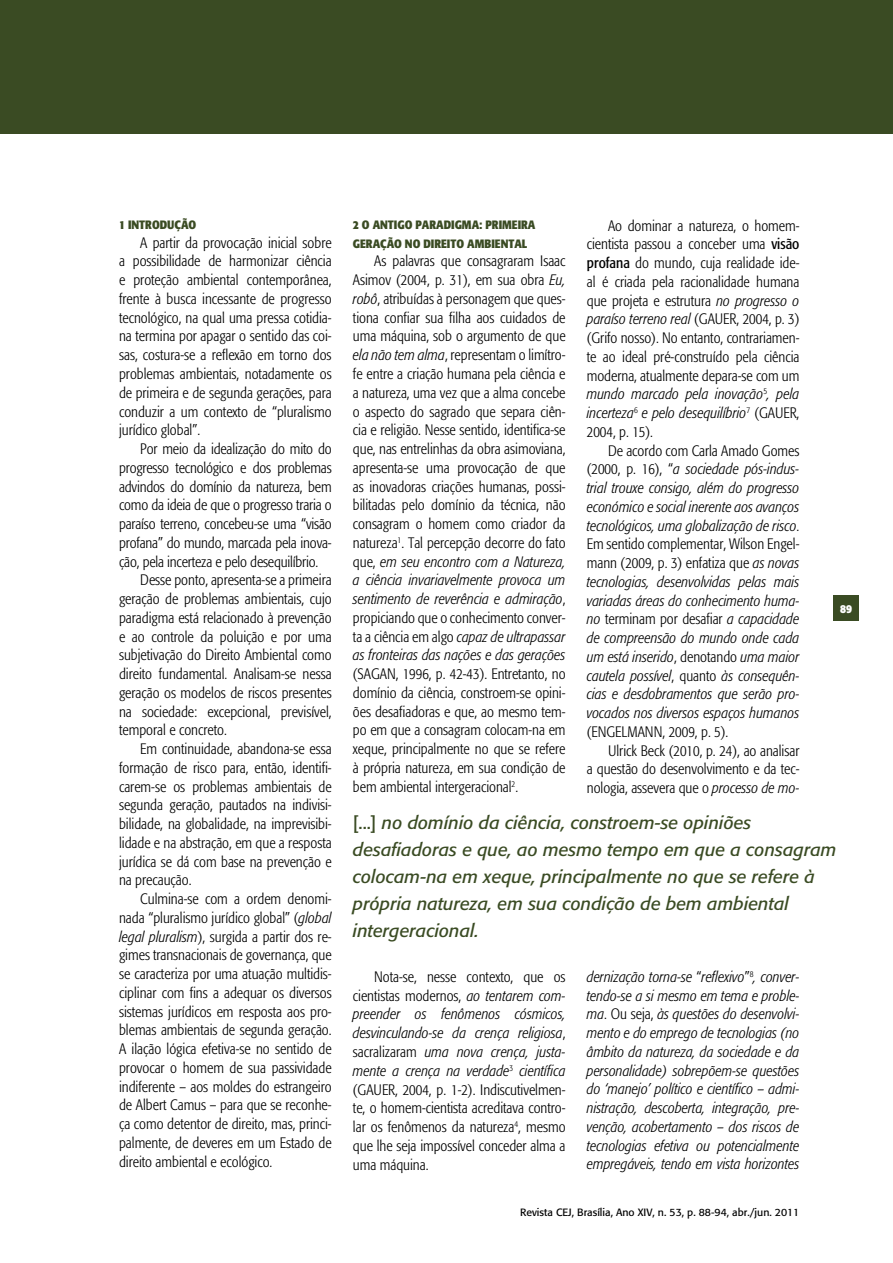
<style>
.page{position:relative;width:893px;height:1263px;background:#fff}
.page>*{position:absolute;margin:0;border:0;box-sizing:border-box;transform-origin:0 0}
.t1{font:italic 18px/27px "Formata";color:#3a4b23}
.t2{font:300 condensed 15px/18.8px "Formata";color:#000;text-align:justify}
.t3{font:italic 300 condensed 15px/18.8px "Formata";color:#000;text-align:justify}
.t4{font:700 condensed 12px/18.8px "Formata";color:#3a4b23}
.t5{font:700 condensed 12px "Formata";color:#fff}
.t6{font:10.5px "Formata";color:#000}
.s1{font-style:italic}
.s2{font-weight:400}
.s3{font-style:normal}
</style>
<div class="page">
<div style="left:833px;top:595px;width:26px;height:26px;background:#3a4b23"></div>
<div style="left:0;top:0;width:893px;height:134px;background:#3a4b23"></div>
<p class="t4" style="left:119px;top:215px;width:78px">1 INTRODUÇÃO</p>
<p class="t2" style="left:119px;top:233px;width:214px;text-indent:21px">A partir da provocação inicial sobre a possibilidade de harmonizar ciência e proteção ambiental contemporânea, frente à busca incessante de progresso tecnológico, na qual uma pressa cotidia&shy;na termina por apagar o sentido das coi&shy;sas, costura-se a reflexão em torno dos problemas ambientais, notadamente os de primeira e de segunda gerações, para conduzir a um contexto de “pluralismo jurídico global”.</p>
<p class="t2" style="left:140px;top:440px;width:193px">Por meio da idealização do mito do</p>
<p class="t2" style="left:119px;top:458px;width:214px">progresso tecnológico e dos problemas</p>
<p class="t2" style="left:119px;top:477px;width:214px">advindos do domínio da natureza, bem</p>
<p class="t2" style="left:119px;top:496px;width:214px">como da ideia de que o progresso traria o</p>
<p class="t2" style="left:119px;top:515px;width:214px">paraíso terreno, concebeu-se uma “visão</p>
<p class="t2" style="left:119px;top:533px;width:214px">profana” do mundo, marcada pela inova-</p>
<p class="t2" style="left:119px;top:552px;width:201px">ção, pela incerteza e pelo desequilíbrio.</p>
<p class="t2" style="left:140px;top:571px;width:193px">Desse ponto, apresenta-se a primeira</p>
<p class="t2" style="left:119px;top:590px;width:214px">geração de problemas ambientais, cujo</p>
<p class="t2" style="left:119px;top:608px;width:214px">paradigma está relacionado à prevenção</p>
<p class="t2" style="left:119px;top:627px;width:214px">e ao controle da poluição e por uma</p>
<p class="t2" style="left:119px;top:646px;width:214px">subjetivação do Direito Ambiental como</p>
<p class="t2" style="left:119px;top:665px;width:214px">direito fundamental. Analisam-se nessa</p>
<p class="t2" style="left:119px;top:683px;width:214px">geração os modelos de riscos presentes</p>
<p class="t2" style="left:119px;top:702px;width:214px">na sociedade: excepcional, previsível,</p>
<p class="t2" style="left:119px;top:721px;width:109px">temporal e concreto.</p>
<p class="t2" style="left:140px;top:740px;width:193px">Em continuidade, abandona-se essa</p>
<p class="t2" style="left:119px;top:758px;width:214px">formação de risco para, então, identifi-</p>
<p class="t2" style="left:119px;top:777px;width:214px">carem-se os problemas ambientais de</p>
<p class="t2" style="left:119px;top:796px;width:214px">segunda geração, pautados na indivisi-</p>
<p class="t2" style="left:119px;top:815px;width:214px">bilidade, na globalidade, na imprevisibi-</p>
<p class="t2" style="left:119px;top:833px;width:214px">lidade e na abstração, em que a resposta</p>
<p class="t2" style="left:119px;top:852px;width:214px">jurídica se dá com base na prevenção e</p>
<p class="t2" style="left:119px;top:871px;width:74px">na precaução.</p>
<p class="t2" style="left:140px;top:890px;width:193px">Culmina-se com a ordem denomi-</p>
<p class="t2" style="left:119px;top:908px;width:214px">nada “pluralismo jurídico global” (<span class="s1">global</span></p>
<p class="t2" style="left:119px;top:927px;width:214px"><span class="s1">legal pluralism</span>), surgida a partir dos re-</p>
<p class="t2" style="left:119px;top:946px;width:214px">gimes transnacionais de governança, que</p>
<p class="t2" style="left:119px;top:965px;width:214px">se caracteriza por uma atuação multidis-</p>
<p class="t2" style="left:119px;top:983px;width:214px">ciplinar com fins a adequar os diversos</p>
<p class="t2" style="left:119px;top:1002px;width:214px">sistemas jurídicos em resposta aos pro-</p>
<p class="t2" style="left:119px;top:1021px;width:214px">blemas ambientais de segunda geração.</p>
<p class="t2" style="left:119px;top:1040px;width:214px">A ilação lógica efetiva-se no sentido de</p>
<p class="t2" style="left:119px;top:1058px;width:214px">provocar o homem de sua passividade</p>
<p class="t2" style="left:119px;top:1077px;width:214px">indiferente – aos moldes do estrangeiro</p>
<p class="t2" style="left:119px;top:1096px;width:214px">de Albert Camus – para que se reconhe-</p>
<p class="t2" style="left:119px;top:1115px;width:214px">ça como detentor de direito, mas, princi-</p>
<p class="t2" style="left:119px;top:1133px;width:214px">palmente, de deveres em um Estado de</p>
<p class="t2" style="left:119px;top:1152px;width:155px">direito ambiental e ecológico.</p>
<p class="t2" style="left:587px;top:216px;width:214px;text-indent:21px">Ao dominar a natureza, o homem&shy;cientista passou a conceber uma <span class="s2">visão profana</span> do mundo, cuja realidade ide&shy;al é criada pela racionalidade humana que projeta e estrutura <span class="s1">no progresso o paraíso terreno real</span> (GAUER, 2004, p. 3) (Grifo nosso). No entanto, contrariamen&shy;te ao ideal pré-construído pela ciência moderna, atualmente depara-se com um <span class="s1">mundo marcado pela inovação</span><sup>5</sup><span class="s1">, pela incerteza</span><sup>6</sup> <span class="s1">e pelo desequilíbrio</span><sup>7</sup> (GAUER, 2004, p. 15).</p>
<p class="t3" style="left:587px;top:441px;width:214px;text-indent:21px"><span class="s3">De acordo com Carla Amado Gomes (2000, p. 16), “</span>a sociedade pós-indus&shy;trial trouxe consigo, além do progresso económico e social inerente aos avanços tecnológicos, uma globalização de risco<span class="s3">.<br>Em sentido complementar, Wilson Engel&shy;mann (2009, p. 3) enfatiza que</span> as novas tecnologias, desenvolvidas pelas mais variadas áreas do conhecimento huma&shy;no <span class="s3">terminam por desafiar</span> a capacidade de compreensão do mundo onde cada um está inserido<span class="s3">, denotando</span> uma maior cautela possível<span class="s3">, quanto</span> às consequên&shy;cias e desdobramentos que serão pro&shy;vocados nos diversos espaços humanos</p>
<p class="t2" style="left:587px;top:722px;width:143px">(ENGELMANN, 2009, p. 5).</p>
<p class="t2" style="left:608px;top:741px;width:193px">Ulrick Beck (2010, p. 24), ao analisar</p>
<p class="t2" style="left:587px;top:760px;width:214px">a questão do desenvolvimento e da tec-</p>
<p class="t2" style="left:587px;top:779px;width:214px">nologia, assevera que o <span class="s1">processo de mo-</span></p>
<p class="t1" style="left:353px;top:809px;width:485px"><span class="s3">[...]</span> no domínio da ciência, constroem-se opiniões desafiadoras e que, ao mesmo tempo em que a consagram colocam-na em xeque, principalmente no que se refere à própria natureza, em sua condição de bem ambiental intergeracional.</p>
<p class="t2" style="left:353px;top:967px;width:214px;text-indent:21px">Nota-se, nesse contexto, que os cientistas modernos, <span class="s1">ao tentarem com&shy;preender os fenômenos cósmicos, desvinculando-se da crença religiosa</span>, sacralizaram <span class="s1">uma nova crença, justa&shy;mente a crença na verdade</span><sup>3</sup> <span class="s1">científica </span>(GAUER, 2004, p. 1-2). Indiscutivelmen&shy;te, o homem-cientista acreditava contro&shy;lar os fenômenos da natureza<sup>4</sup>, mesmo que lhe seja impossível conceder alma a uma máquina.</p>
<p class="t3" style="left:587px;top:967px;width:214px">dernização torna-se <span class="s3">“</span>reflexivo<span class="s3">”</span><sup>8</sup>, conver&shy;tendo-se a si mesmo em tema e proble&shy;ma<span class="s3">. Ou seja,</span> às questões do desenvolvi&shy;mento e do emprego de tecnologias (no âmbito da natureza, da sociedade e da personalidade) sobrepõem-se questões do ‘manejo’ político e científico – admi&shy;nistração, descoberta, integração, pre&shy;venção, acobertamento – dos riscos de tecnologias efetiva ou potencialmente empregáveis, tendo em vista horizontes</p>
<p class="t4" style="left:353px;top:215px;width:184px">2 O ANTIGO PARADIGMA: PRIMEIRA<br>GERAÇÃO NO DIREITO AMBIENTAL</p>
<p class="t2" style="left:353px;top:252px;width:214px;text-indent:21px">As palavras que consagraram Isaac Asimov (2004, p. 31), em sua obra <span class="s1">Eu, robô</span>, atribuídas à personagem que ques&shy;tiona confiar sua filha aos cuidados de uma máquina, sob o argumento de que <span class="s1">ela não tem alma</span>, representam o limítro&shy;fe entre a criação humana pela ciência e a natureza, uma vez que a alma concebe o aspecto do sagrado que separa ciên&shy;cia e religião. Nesse sentido, identifica-se que, nas entrelinhas da obra asimoviana, apresenta-se uma provocação de que as inovadoras criações humanas, possi&shy;bilitadas pelo domínio da técnica, não consagram o homem como criador da natureza<sup>1</sup>. Tal percepção decorre do fato que, <span class="s1">em seu encontro com a Natureza, a ciência invariavelmente provoca um sentimento de reverência e admiração</span>, propiciando que o conhecimento conver&shy;ta a ciência em algo <span class="s1">capaz de ultrapassar as fronteiras das nações e das gerações</span></p>
<p class="t2" style="left:353px;top:665px;width:214px">(SAGAN, 1996, p. 42-43). Entretanto, no domínio da ciência, constroem-se opini&shy;ões desafiadoras e que, ao mesmo tem&shy;po em que a consagram colocam-na em xeque, principalmente no que se refere à própria natureza, em sua condição de bem ambiental intergeracional<sup>2</sup>.</p>
<p class="t5" style="left:840px;top:601px;width:13px">89</p>
<p class="t6" style="left:520px;top:1206px;width:281px">Revista CEJ, Brasília, Ano XIV, n. 53, p. 88-94, abr./jun. 2011</p>
</div>
